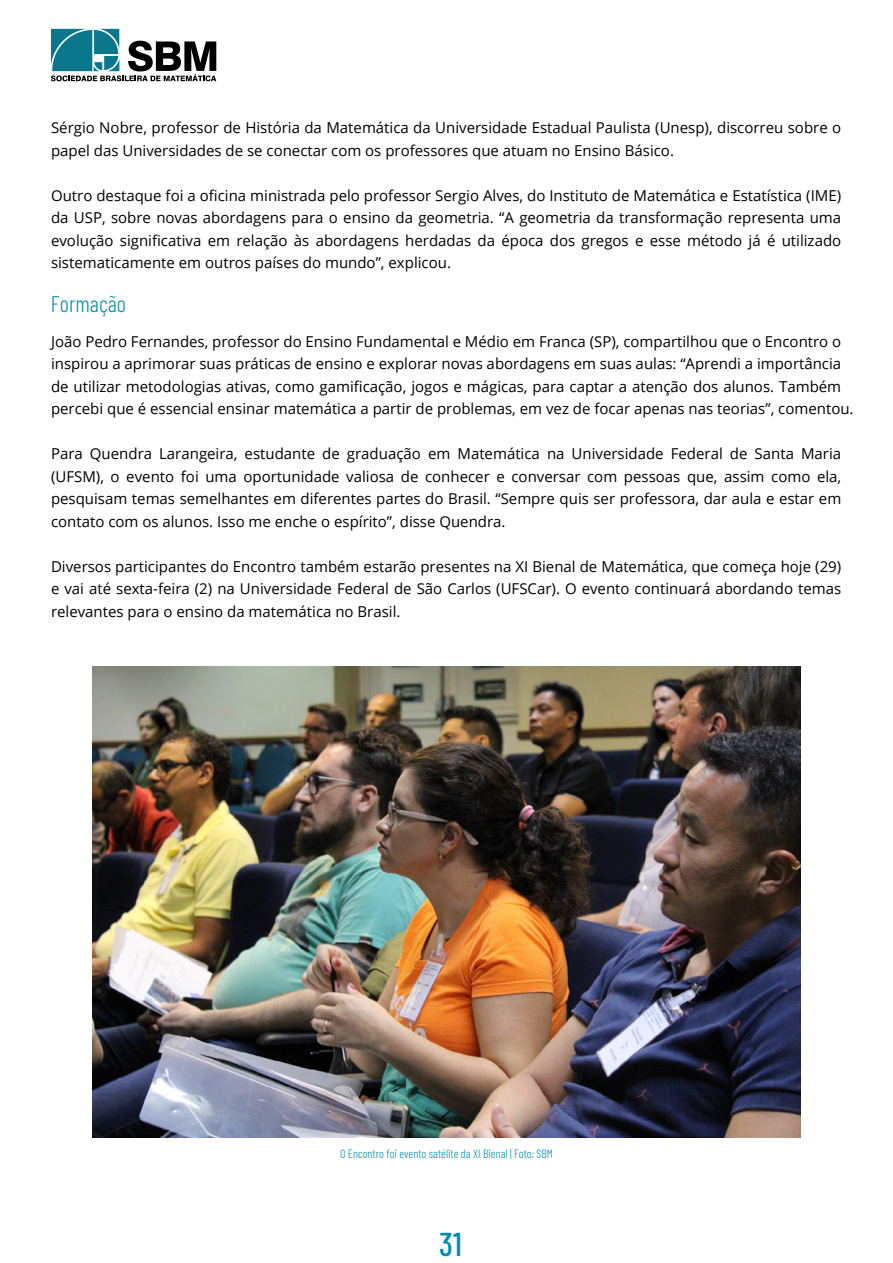
<style>
.page{position:relative;width:893px;height:1263px;background:#fff}
.page>*{position:absolute;margin:0;border:0;box-sizing:border-box;transform-origin:0 0}
.t1{font:500 33px "Barlow Condensed";color:#008da8}
.t2{font:300 22.5px "Barlow Condensed";color:#008da8}
.t3{font:15px/22.5px "Open Sans";color:#000;text-align:justify}
.t4{font:300 12px "Barlow Condensed";color:#008da8}
</style>
<div class="page">
<svg style="left:51px;top:29px;width:165px;height:52px"></svg>
<img style="left:93px;top:666px;width:707px;height:472px">
<p class="t3" style="left:51px;top:116px;width:792px">Sérgio Nobre, professor de História da Matemática da Universidade Estadual Paulista (Unesp), discorreu sobre o papel das Universidades de se conectar com os professores que atuam no Ensino Básico.</p>
<p class="t3" style="left:51px;top:184px;width:792px">Outro destaque foi a oficina ministrada pelo professor Sergio Alves, do Instituto de Matemática e Estatística (IME) da USP, sobre novas abordagens para o ensino da geometria. “A geometria da transformação representa uma evolução significativa em relação às abordagens herdadas da época dos gregos e esse método já é utilizado sistematicamente em outros países do mundo”, explicou.</p>
<h2 class="t2" style="left:51px;top:288px;width:77px">Formação</h2>
<p class="t3" style="left:51px;top:329px;width:804px;text-align:left">João Pedro Fernandes, professor do Ensino Fundamental e Médio em Franca (SP), compartilhou que o Encontro o inspirou a aprimorar suas práticas de ensino e explorar novas abordagens em suas aulas: “Aprendi a importância de utilizar metodologias ativas, como gamificação, jogos e mágicas, para captar a atenção dos alunos. Também percebi que é essencial ensinar matemática a partir de problemas, em vez de focar apenas nas teorias”, comentou.</p>
<p class="t3" style="left:51px;top:442px;width:792px">Para Quendra Larangeira, estudante de graduação em Matemática na Universidade Federal de Santa Maria (UFSM), o evento foi uma oportunidade valiosa de conhecer e conversar com pessoas que, assim como ela, pesquisam temas semelhantes em diferentes partes do Brasil. “Sempre quis ser professora, dar aula e estar em contato com os alunos. Isso me enche o espírito”, disse Quendra.</p>
<p class="t3" style="left:51px;top:554px;width:792px">Diversos participantes do Encontro também estarão presentes na XI Bienal de Matemática, que começa hoje (29) e vai até sexta-feira (2) na Universidade Federal de São Carlos (UFSCar). O evento continuará abordando temas relevantes para o ensino da matemática no Brasil.</p>
<p class="t4" style="left:340px;top:1145px;width:214px">O Encontro foi evento satélite da XI Bienal | Foto: SBM</p>
<h1 class="t1" style="left:439px;top:1220px;width:24px">31</h1>
</div>
